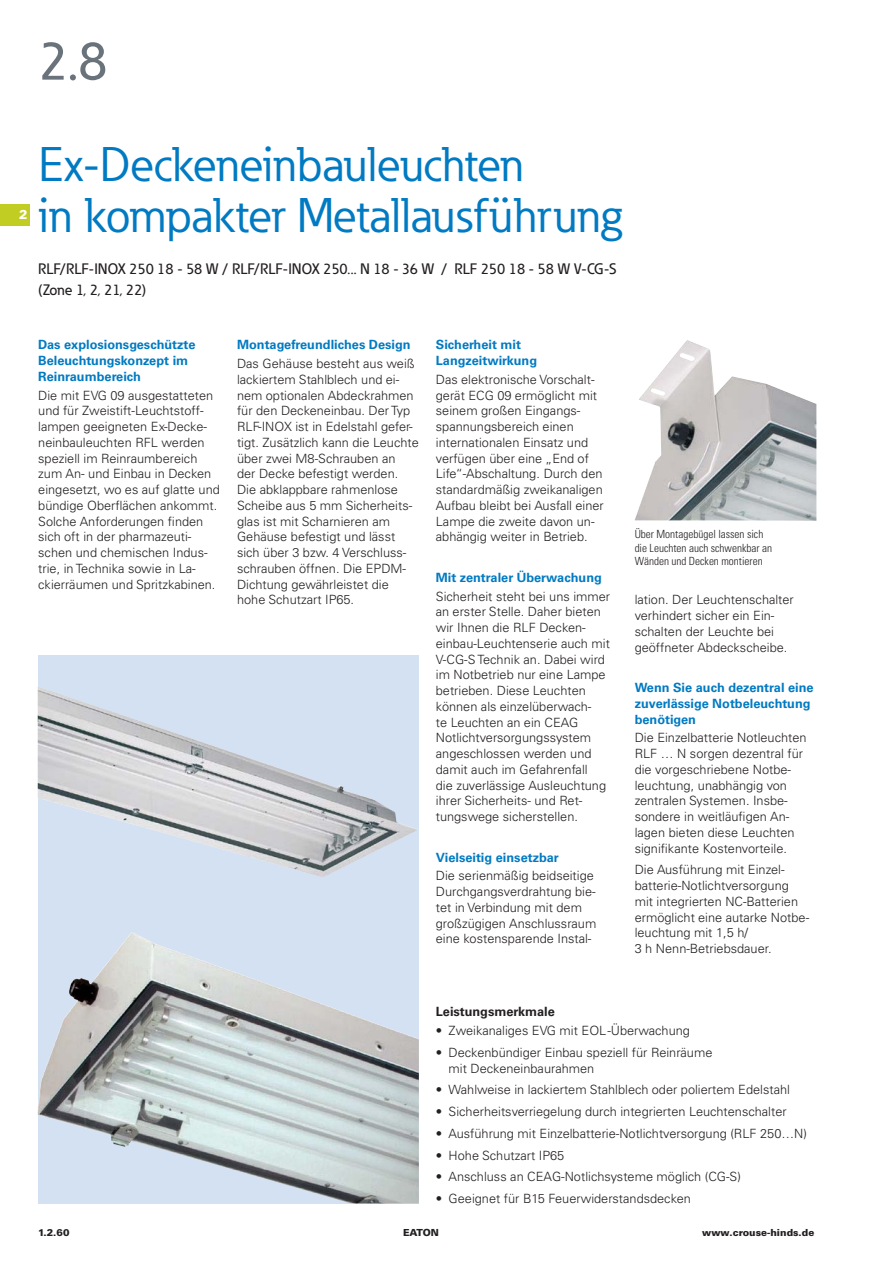
<style>
.page{position:relative;width:893px;height:1263px;background:#fff}
.page>*{position:absolute;margin:0;border:0;box-sizing:border-box;transform-origin:0 0}
.t1{font:500 54px "Eaton";color:#6a737b}
.t2{font:48px/51px "Eaton";letter-spacing:-.01em;color:#007ac2}
.t3{font:500 15px/21px "Eaton";color:#231f20}
.t4{font:300 12.75px/15.8px "Univers LT Pro 45";color:#231f20}
.t5{font:700 12.75px/15.8px "Univers LT Pro 65";color:#007ac2}
.t6{font:700 12.75px "Univers LT Pro 65";color:#231f20}
.t7{font:900 12.75px "Univers LT Pro 75";color:#fff}
.t8{font:300 condensed 11.25px/13.5px "Univers";color:#231f20}
.t9{font:900 9.75px "Univers LT Pro 75";color:#231f20}
</style>
<div class="page">
<div style="left:0;top:204px;width:30px;height:21px;background:#c2cd23"></div>
<div style="left:38px;top:655px;width:381px;height:548px;background:#d4e1f3"></div>
<img style="left:38px;top:687px;width:380px;height:190px">
<img style="left:38px;top:932px;width:381px;height:271px">
<img style="left:635px;top:340px;width:181px;height:181px">
<h1 class="t1" style="left:38px;top:41px;width:71px">2.8</h1>
<p class="t7" style="left:19px;top:207px;width:10px">2</p>
<h2 class="t2" style="left:38px;top:144px;width:585px">Ex-Deckeneinbauleuchten<br>in kompakter Metallausführung</h2>
<p class="t3" style="left:38px;top:260px;width:580px">RLF/RLF-INOX 250 18 - 58 W / RLF/RLF-INOX 250... N 18 - 36 W / RLF 250 18 - 58 W V-CG-S (Zone 1, 2, 21, 22)</p>
<p class="t5" style="left:38px;top:339px;width:159px">Das explosionsgeschützte<br>Beleuchtungskonzept im<br>Reinraumbereich</p>
<p class="t4" style="left:38px;top:389px;width:183px">Die mit EVG 09 ausgestatteten und für Zweistift-Leuchtstoff&shy;lampen geeigneten Ex-Decke&shy;neinbauleuchten RFL werden speziell im Reinraumbereich zum An- und Einbau in Decken eingesetzt, wo es auf glatte und bündige Oberflächen ankommt.<br>Solche Anforderungen finden sich oft in der pharmazeuti&shy;schen und chemischen Indus&shy;trie, in Technika sowie in La&shy;ckierräumen und Spritzkabinen.</p>
<p class="t5" style="left:237px;top:338px;width:175px">Montagefreundliches Design</p>
<p class="t4" style="left:237px;top:357px;width:183px">Das Gehäuse besteht aus weiß lackiertem Stahlblech und ei&shy;nem optionalen Abdeckrahmen für den Deckeneinbau. Der Typ<br>RLF-INOX ist in Edelstahl gefer&shy;tigt. Zusätzlich kann die Leuchte über zwei M8-Schrauben an<br>der Decke befestigt werden.<br>Die abklappbare rahmenlose<br>Scheibe aus 5 mm Sicherheits&shy;glas ist mit Scharnieren am<br>Gehäuse befestigt und lässt sich über 3 bzw. 4 Verschluss&shy;schrauben öffnen. Die EPDM-<br>Dichtung gewährleistet die hohe Schutzart IP65.</p>
<p class="t5" style="left:436px;top:338px;width:103px">Sicherheit mit<br>Langzeitwirkung</p>
<p class="t4" style="left:436px;top:373px;width:169px">Das elektronische Vorschalt&shy;gerät ECG 09 ermöglicht mit seinem großen Eingangs&shy;spannungsbereich einen internationalen Einsatz und verfügen über eine „End of<br>Life“-Abschaltung. Durch den standardmäßig zweikanaligen<br>Aufbau bleibt bei Ausfall einer<br>Lampe die zweite davon un&shy;abhängig weiter in Betrieb.</p>
<p class="t5" style="left:436px;top:571px;width:168px">Mit zentraler Überwachung</p>
<p class="t4" style="left:436px;top:590px;width:176px">Sicherheit steht bei uns immer an erster Stelle. Daher bieten wir Ihnen die RLF Decken&shy;einbau-Leuchtenserie auch mit<br>V-CG-S Technik an. Dabei wird im Notbetrieb nur eine Lampe betrieben. Diese Leuchten können als einzelüberwach-<br>te Leuchten an ein CEAG<br>Notlichtversorgungssystem angeschlossen werden und damit auch im Gefahrenfall<br>die zuverlässige Ausleuchtung ihrer Sicherheits- und Ret&shy;tungswege sicherstellen.</p>
<p class="t5" style="left:436px;top:851px;width:125px">Vielseitig einsetzbar</p>
<p class="t4" style="left:436px;top:869px;width:162px">Die serienmäßig beidseitige<br>Durchgangsverdrahtung bie&shy;tet in Verbindung mit dem großzügigen Anschlussraum eine kostensparende Instal-</p>
<p class="t8" style="left:635px;top:529px;width:139px">Über Montagebügel lassen sich die Leuchten auch schwenkbar an<br>Wänden und Decken montieren</p>
<p class="t4" style="left:635px;top:593px;width:161px">lation. Der Leuchtenschalter verhindert sicher ein Ein&shy;schalten der Leuchte bei geöffneter Abdeckscheibe.</p>
<p class="t5" style="left:635px;top:681px;width:180px">Wenn Sie auch dezentral eine zuverlässige Notbeleuchtung benötigen</p>
<p class="t4" style="left:635px;top:731px;width:173px">Die Einzelbatterie Notleuchten<br>RLF … N sorgen dezentral für die vorgeschriebene Notbe&shy;leuchtung, unabhängig von zentralen Systemen. Insbe&shy;sondere in weitläufigen An&shy;lagen bieten diese Leuchten signifikante Kostenvorteile.</p>
<p class="t4" style="left:635px;top:863px;width:176px">Die Ausführung mit Einzel&shy;batterie-Notlichtversorgung mit integrierten NC-Batterien ermöglicht eine autarke Notbe&shy;leuchtung mit 1,5 h/<br>3 h Nenn-Betriebsdauer.</p>
<p class="t6" style="left:436px;top:1007px;width:121px">Leistungsmerkmale</p>
<p class="t4" style="left:436px;top:1024px;width:256px">• Zweikanaliges EVG mit EOL -Überwachung</p>
<p class="t4" style="left:449px;top:1046px;width:265px;text-indent:-13px">• Deckenbündiger Einbau speziell für Reinräume mit Deckeneinbaurahmen</p>
<p class="t4" style="left:436px;top:1083px;width:356px">• Wahlweise in lackiertem Stahlblech oder poliertem Edelstahl</p>
<p class="t4" style="left:436px;top:1105px;width:352px">• Sicherheitsverriegelung durch integrierten Leuchtenschalter</p>
<p class="t4" style="left:436px;top:1127px;width:373px">• Ausführung mit Einzelbatterie-Notlichtversorgung (RLF 250…N)</p>
<p class="t4" style="left:436px;top:1149px;width:130px">• Hohe Schutzart IP65</p>
<p class="t4" style="left:436px;top:1170px;width:307px">• Anschluss an CEAG-Notlichsysteme möglich (CG-S)</p>
<p class="t4" style="left:436px;top:1192px;width:257px">• Geeignet für B15 Feuerwiderstandsdecken</p>
<p class="t9" style="left:38px;top:1227px;width:33px">1.2.60</p>
<p class="t9" style="left:403px;top:1227px;width:37px">EATON</p>
<p class="t9" style="left:702px;top:1227px;width:114px">www.crouse-hinds.de</p>
</div>
